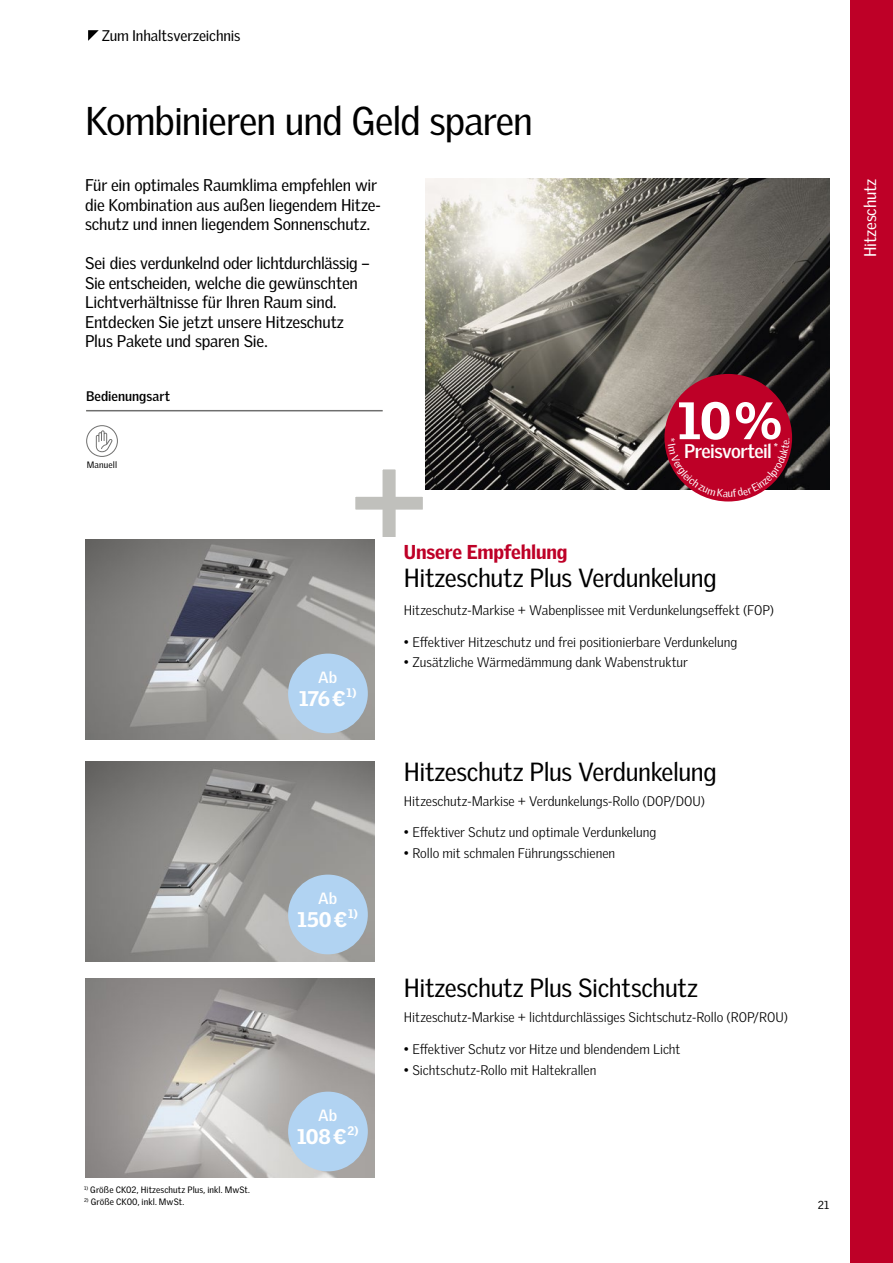
<style>
.page{position:relative;width:893px;height:1263px;background:#fff}
.page>*{position:absolute;margin:0;border:0;box-sizing:border-box;transform-origin:0 0}
.t1{font:900 51.15px "Velux Gothic";color:#fff}
.t2{font:39px "Velux Gothic";letter-spacing:-.025em;color:#000}
.t3{font:25.5px "Velux Gothic";letter-spacing:-.015em;color:#000}
.t4{font:900 20.7px "Velux Gothic";letter-spacing:-.015em;color:#fff}
.t5{font:900 19.5px "Velux Gothic";letter-spacing:-.01em;color:#be0027}
.t6{font:700 19.2px "Velux Gothic";letter-spacing:-.03em;color:#fff}
.t7{font:16.5px/19.5px "Velux Gothic";letter-spacing:-.01em;color:#000}
.t8{font:16.5px "Velux Gothic";letter-spacing:-.01em;color:#fff}
.t9{font:700 15.75px "Velux Gothic";color:#fff}
.t10{font:15px "Velux Gothic";letter-spacing:-.01em;color:#000}
.t11{font:300 13.5px "Velux Gothic";color:#000}
.t12{font:700 13.5px "Velux Gothic";color:#000}
.t13{font:11.25px "Velux Gothic";color:#000}
.t14{font:700 9.6px "Velux Gothic";color:#fff}
.t15{font:9px "Velux Gothic";letter-spacing:.01em;color:#000}
.s1{font-weight:400}
</style>
<div class="page">
<div style="left:850px;top:0;width:43px;height:1263px;background:#be0027"></div>
<img style="left:85px;top:761px;width:289px;height:200px">
<img style="left:85px;top:539px;width:289px;height:200px">
<img style="left:425px;top:179px;width:404px;height:310px">
<svg style="left:349px;top:463px;width:81px;height:81px"></svg>
<hr style="left:86px;top:410px;width:297px;height:1px;background:#6f6f6e">
<svg style="left:87px;top:426px;width:30px;height:30px"></svg>
<svg style="left:96px;top:430px;width:16px;height:22px"></svg>
<div style="left:86px;top:425px;width:32px;height:32px;border:1px solid #6f6f6e;border-radius:50%"></div>
<div style="left:664px;top:374px;width:128px;height:127px;background:#be0027;border-radius:50%"></div>
<div style="left:288px;top:875px;width:80px;height:79px;background:#b1d3f2;border-radius:50%"></div>
<div style="left:288px;top:654px;width:80px;height:79px;background:#b1d3f2;border-radius:50%"></div>
<img style="left:85px;top:978px;width:289px;height:200px">
<div style="left:288px;top:1092px;width:80px;height:79px;background:#b1d3f2;border-radius:50%"></div>
<div style="left:0;top:0;width:893px;height:55px;background:#fff"></div>
<svg style="left:88px;top:30px;width:11px;height:11px"></svg>
<svg style="left:668px;top:454px;width:122px;height:43px"></svg>
<p class="t10" style="left:102px;top:27px;width:140px">Zum Inhaltsverzeichnis</p>
<h2 class="t2" style="left:85px;top:98px;width:449px">Kombinieren und Geld sparen</h2>
<p class="t7" style="left:85px;top:175px;width:297px">Für ein optimales Raumklima empfehlen wir die Kombination aus außen liegendem Hitze&shy;schutz und innen liegendem Sonnenschutz.</p>
<p class="t7" style="left:85px;top:253px;width:286px">Sei dies verdunkelnd oder lichtdurchlässig – Sie entscheiden, welche die gewünschten Lichtverhältnisse für Ihren Raum sind.<br>Entdecken Sie jetzt unsere Hitzeschutz Plus Pakete und sparen Sie.</p>
<p class="t12" style="left:86px;top:388px;width:85px">Bedienungsart</p>
<p class="t15" style="left:87px;top:459px;width:32px">Manuell</p>
<h1 class="t1" style="left:678px;top:388px;width:106px">10%</h1>
<h3 class="t6" style="left:684px;top:439px;width:89px">Preisvorteil</h3>
<p class="t14" style="left:774px;top:440px;width:6px">*</p>
<p class="t15" style="left:84px;top:1185px;width:167px"><sup>1)</sup> Größe CK02, Hitzeschutz Plus, inkl. MwSt.</p>
<p class="t15" style="left:84px;top:1196px;width:102px"><sup>2)</sup> Größe CK00, inkl. MwSt.</p>
<p class="t9" style="left:318px;top:667px;width:21px">Ab</p>
<h3 class="t4" style="left:299px;top:685px;width:59px">176€<sup>1)</sup></h3>
<p class="t9" style="left:318px;top:888px;width:21px">Ab</p>
<h3 class="t4" style="left:298px;top:906px;width:62px">150€<sup>1)</sup></h3>
<p class="t9" style="left:318px;top:1105px;width:21px">Ab</p>
<h3 class="t4" style="left:297px;top:1123px;width:63px">108€<sup>2)</sup></h3>
<h3 class="t5" style="left:404px;top:539px;width:165px">Unsere Empfehlung</h3>
<h3 class="t3" style="left:404px;top:563px;width:314px">Hitzeschutz Plus Verdunkelung</h3>
<p class="t11" style="left:404px;top:602px;width:372px">Hitzeschutz-Markise + Wabenplissee mit Verdunkelungseffekt (FOP)</p>
<p class="t11" style="left:404px;top:634px;width:335px"><span class="s1">•</span> Effektiver Hitzeschutz und frei positionierbare Verdunkelung</p>
<p class="t11" style="left:404px;top:654px;width:285px"><span class="s1">•</span> Zusätzliche Wärmedämmung dank Wabenstruktur</p>
<h3 class="t3" style="left:404px;top:756px;width:314px">Hitzeschutz Plus Verdunkelung</h3>
<p class="t11" style="left:404px;top:793px;width:303px">Hitzeschutz-Markise + Verdunkelungs-Rollo (DOP/DOU)</p>
<p class="t11" style="left:404px;top:824px;width:254px"><span class="s1">•</span> Effektiver Schutz und optimale Verdunkelung</p>
<p class="t11" style="left:404px;top:845px;width:213px"><span class="s1">•</span> Rollo mit schmalen Führungsschienen</p>
<h3 class="t3" style="left:404px;top:973px;width:296px">Hitzeschutz Plus Sichtschutz</h3>
<p class="t11" style="left:404px;top:1009px;width:386px">Hitzeschutz-Markise + lichtdurchlässiges Sichtschutz-Rollo (ROP/ROU)</p>
<p class="t11" style="left:404px;top:1041px;width:278px"><span class="s1">•</span> Effektiver Schutz vor Hitze und blendendem Licht</p>
<p class="t11" style="left:404px;top:1062px;width:194px"><span class="s1">•</span> Sichtschutz-Rollo mit Haltekrallen</p>
<p class="t13" style="left:818px;top:1198px;width:13px">21</p>
<p class="t8" style="left:860px;top:257px;width:80px;rotate:-90deg">Hitzeschutz</p>
</div>
